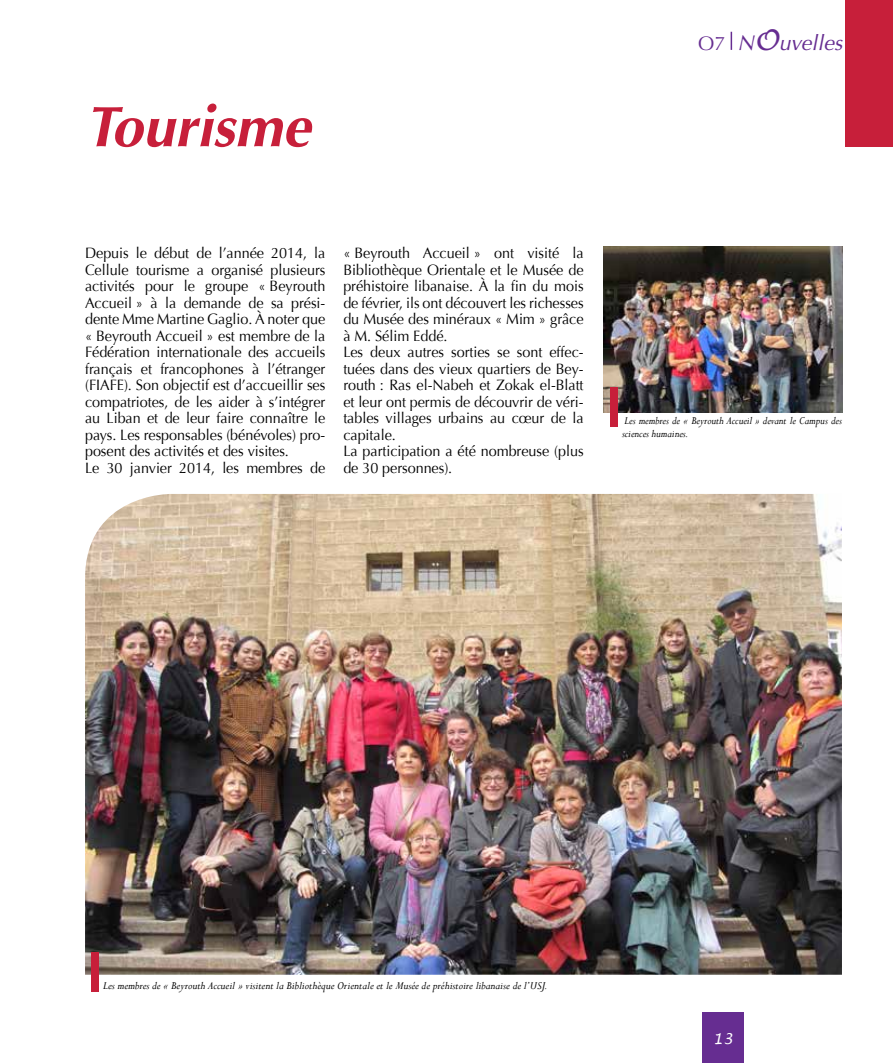
<style>
.page{position:relative;width:893px;height:1063px;background:#fff}
.page>*{position:absolute;margin:0;border:0;box-sizing:border-box;transform-origin:0 0}
.t1{font:italic 700 57px "Optima";color:#c71f3a}
.t2{font:italic 21.3px "Optima";color:#662d91}
.t3{font:15px/16.5px "Optima";letter-spacing:-.005em;color:#000;scale:.96 1}
.t4{font:italic 15px "Lucida Handwriting";color:#fff}
.t5{font:italic 12px "Perpetua";color:#000}
.t6{font:italic 12px/13.2px "Perpetua";color:#000;scale:.95 1}
.s1{font-style:normal;font-size:19.5px}
.s2{font-family:"Lucida Handwriting";font-size:28.5px}
</style>
<div class="page">
<svg style="left:731px;top:32px;width:1px;height:18px"></svg>
<div style="left:845px;top:0;width:48px;height:147px;background:#c71f3a"></div>
<div style="left:702px;top:1012px;width:42px;height:51px;background:#662d91"></div>
<img style="left:604px;top:247px;width:239px;height:166px">
<div style="left:610px;top:387px;width:7px;height:39px;background:#c71f3a"></div>
<img style="left:85px;top:494px;width:757px;height:481px">
<div style="left:91px;top:952px;width:8px;height:39px;background:#c71f3a"></div>
<h1 class="t1" style="left:85px;top:94px;width:227px">Tourisme</h1>
<h2 class="t2" style="left:698px;top:30px;width:146px"><span class="s1">O7</span> N<span class="s2">O</span>uvelles</h2>
<p class="t3" style="left:85px;top:245px;width:252px">Depuis le début de l’année 2014, la Cellule tourisme a organisé plusieurs activités pour le groupe « Beyrouth Accueil » à la demande de sa prési&shy;dente Mme Martine Gaglio. À noter que « Beyrouth Accueil » est membre de la Fédération internationale des accueils français et francophones à l’étranger (FIAFE). Son objectif est d’accueillir ses compatriotes, de les aider à s’intégrer au Liban et de leur faire connaître le pays. Les responsables (bénévoles) pro&shy;posent des activités et des visites.<br>Le 30 janvier 2014, les membres de</p>
<p class="t3" style="left:343px;top:245px;width:252px">« Beyrouth Accueil » ont visité la<br>Bibliothèque Orientale et le Musée de préhistoire libanaise. À la fin du mois de février, ils ont découvert les richesses du Musée des minéraux « Mim » grâce à M. Sélim Eddé.<br>Les deux autres sorties se sont effec&shy;tuées dans des vieux quartiers de Bey&shy;routh : Ras el-Nabeh et Zokak el-Blatt et leur ont permis de découvrir de véri&shy;tables villages urbains au cœur de la capitale.<br>La participation a été nombreuse (plus de 30 personnes).</p>
<p class="t6" style="left:622px;top:414px;width:233px">Les membres de « Beyrouth Accueil » devant le Campus des sciences humaines.</p>
<p class="t5" style="left:103px;top:978px;width:446px">Les membres de « Beyrouth Accueil » visitent la Bibliothèque Orientale et le Musée de préhistoire libanaise de l’USJ.</p>
<p class="t4" style="left:713px;top:1030px;width:22px">13</p>
</div>
